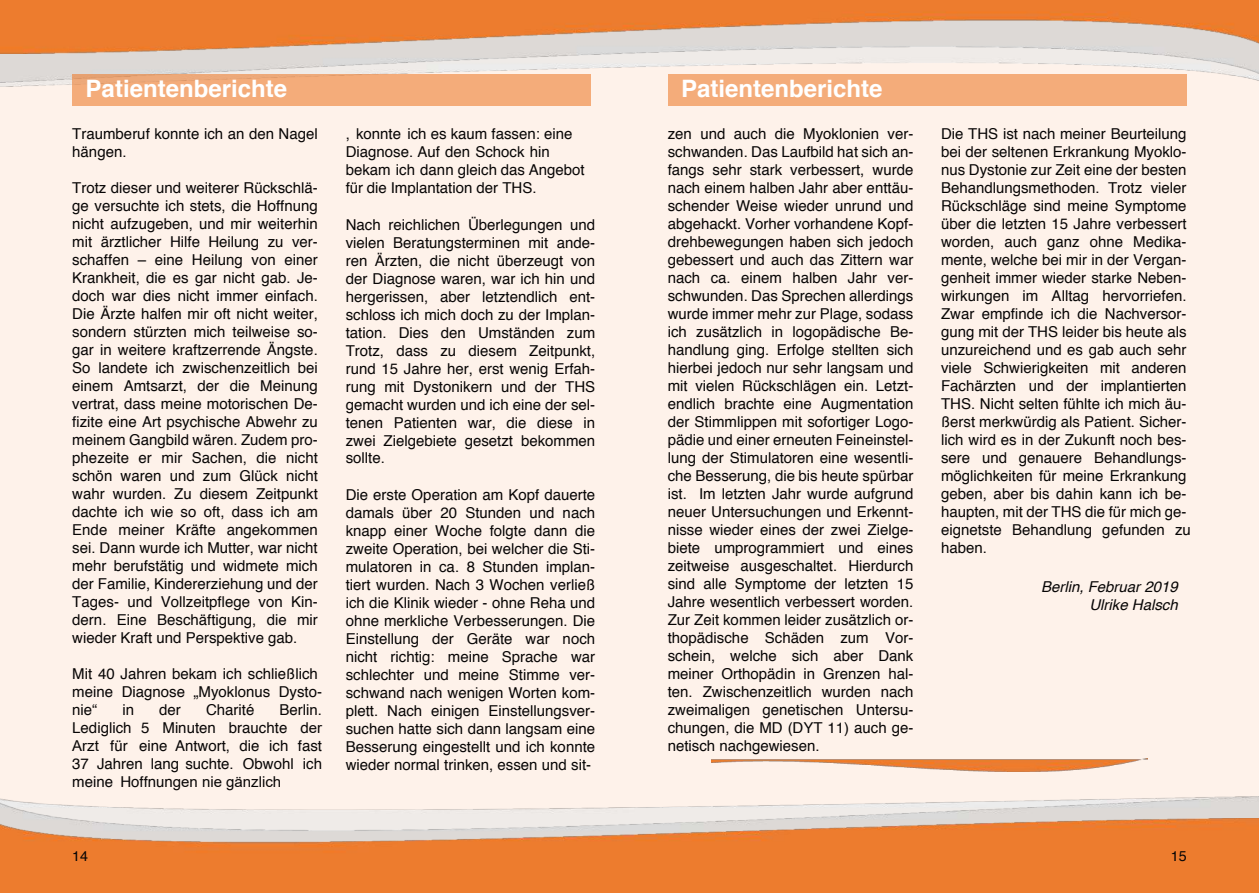
<style>
.page{position:relative;width:1259px;height:893px;background:#fef2ea}
.page>*{position:absolute;margin:0;border:0;box-sizing:border-box;transform-origin:0 0}
.t1{font:700 24px "Helvetica";color:#fff}
.t2{font:15px/18px "Helvetica";color:#070505;text-align:justify}
.t3{font:italic 15px/18px "Helvetica";color:#070505;text-align:right}
.t4{font:15px "Arial";color:#070505}
.t5{font:14.25px "Helvetica";color:#070505}
.s1{font-family:"Arial"}
.s2{font-family:"Helvetica"}
</style>
<div class="page">
<img style="left:0;top:797px;width:1259px;height:21px">
<img style="left:0;top:818px;width:1259px;height:75px">
<img style="left:0;top:53px;width:1259px;height:29px">
<img style="left:0;top:0;width:1259px;height:53px">
<div style="left:72px;top:74px;width:519px;height:32px;background:#f4ac7a"></div>
<div style="left:668px;top:74px;width:518px;height:32px;background:#f4ac7a"></div>
<img style="left:711px;top:758px;width:436px;height:13px">
<h1 class="t1" style="left:86px;top:69px;width:203px">Patientenberichte</h1>
<p class="t2" style="left:72px;top:125px;width:247px">Traumberuf konnte ich an den Nagel hängen.</p>
<p class="t2" style="left:72px;top:179px;width:247px">Trotz dieser und weiterer Rückschlä‐ ge versuchte ich stets, die Hoffnung nicht aufzugeben, und mir weiterhin mit ärztlicher Hilfe Heilung zu ver‐ schaffen – eine Heilung von einer Krankheit, die es gar nicht gab. Je‐ doch war dies nicht immer einfach.<br>Die Ärzte halfen mir oft nicht weiter, sondern stürzten mich teilweise so‐ gar in weitere kraftzerrende Ängste.<br>So landete ich zwischenzeitlich bei einem Amtsarzt, der die Meinung vertrat, dass meine motorischen De‐ fizite eine Art psychische Abwehr zu meinem Gangbild wären. Zudem pro‐ phezeite er mir Sachen, die nicht schön waren und zum Glück nicht wahr wurden. Zu diesem Zeitpunkt dachte ich wie so oft, dass ich am Ende meiner Kräfte angekommen sei. Dann wurde ich Mutter, war nicht mehr berufstätig und widmete mich der Familie, Kindererziehung und der Tages- und Vollzeitpflege von Kin‐ dern. Eine Beschäftigung, die mir wieder Kraft und Perspektive gab.</p>
<p class="t2" style="left:72px;top:666px;width:251px;text-align:left">Mit 40 Jahren bekam ich schließlich meine Diagnose „Myoklonus Dysto‐ nie“</p>
<p class="t2" style="left:122px;top:702px;width:13px">in</p>
<p class="t2" style="left:159px;top:702px;width:23px">der</p>
<p class="t2" style="left:206px;top:702px;width:50px">Charité</p>
<p class="t2" style="left:72px;top:702px;width:251px;text-indent:207px">Berli<span class="s1">n</span>.<br>Lediglich 5 Minuten brauchte d<span class="s1">er Arzt</span> für eine Antwort, die ich fast 37 Jahren lang suchte. Obwohl ich</p>
<p class="t4" style="left:72px;top:772px;width:210px"><span class="s2">meine Hoffnun</span>gen nie gänzlich</p>
<p class="t2" style="left:346px;top:125px;width:240px;text-align:left">, konnte ich es kaum fassen: eine<br>Diagnose. Auf den Schock hin bekam ich dann gleich das Angebot für die Implantation der THS.</p>
<p class="t2" style="left:346px;top:216px;width:251px">Nach reichlichen Überlegungen und vielen Beratungsterminen mit ande‐ ren Ärzten, die nicht überzeugt von der Diagnose waren, war ich hin und hergerissen, aber letztendlich ent‐ schloss ich mich doch zu der Implan‐ tation. Dies den Umständen zum Trotz, dass zu diesem Zeitpunkt, rund 15 Jahre her, erst wenig Erfah‐ rung mit Dystonikern und der THS gemacht wurden und ich eine der sel‐ tenen Patienten war, die diese in zwei Zielgebiete gesetzt bekommen sollte.</p>
<p class="t2" style="left:346px;top:486px;width:251px">Die erste Operation am Kopf dauerte damals über 20 Stunden und nach knapp einer Woche folgte dann die zweite Operation, bei welcher die Sti‐ mulatoren in ca. 8 Stunden implan‐ tiert wurden. Nach 3 Wochen verließ ich die Klinik wieder - ohne Reha und ohne merkliche Verbesserungen. Die Einstellung der Geräte war noch nicht richtig: meine Sprache war schlechter und meine Stimme ver‐ schwand nach wenigen Worten kom‐ plett. Nach einigen Einstellungsver‐ suchen hatte sich dann langsam eine Besserung eingestellt und ich konnte wieder normal trinken, essen und sit‐</p>
<h1 class="t1" style="left:681px;top:69px;width:203px">Patientenberichte</h1>
<p class="t2" style="left:668px;top:125px;width:247px">zen und auch die Myoklonien ver‐ schwanden. Das Laufbild hat sich an‐ fangs sehr stark verbessert, wurde nach einem halben Jahr aber enttäu‐ schender Weise wieder unrund und abgehackt. Vorher vorhandene Kopf‐ drehbewegungen haben sich jedoch gebessert und auch das Zittern war nach ca. einem halben Jahr ver‐ schwunden. Das Sprechen allerdings wurde immer mehr zur Plage, sodass ich zusätzlich in logopädische Be‐ handlung ging. Erfolge stellten sich hierbei jedoch nur sehr langsam und mit vielen Rückschlägen ein. Letzt‐ endlich brachte eine Augmentation der Stimmlippen mit sofortiger Logo‐ pädie und einer erneuten Feineinstel‐ lung der Stimulatoren eine wesentli‐ che Besserung, die bis heute spürbar ist. Im letzten Jahr wurde aufgrund neuer Untersuchungen und Erkennt‐ nisse wieder eines der zwei Zielge‐ biete umprogrammiert und eines zeitweise ausgeschaltet. Hierdurch sind alle Symptome der letzten 15<br>Jahre wesentlich verbessert worden.<br>Zur Zeit kommen leider zusätzlich or‐ thopädische Schäden zum Vor‐ schein, welche sich aber Dank meiner Orthopädin in Grenzen hal‐ ten. Zwischenzeitlich wurden nach zweimaligen genetischen Untersu‐ chungen, die MD (DYT 11) auch ge‐ netisch nachgewiesen.</p>
<p class="t2" style="left:941px;top:125px;width:251px;text-align:left">Die THS ist nach meiner Beurteilung bei der seltenen Erkrankung Myoklo‐ nus Dystonie zur Zeit eine der besten Behandlungsmethoden. Trotz vieler Rückschläge sind meine Symptome über die letzten 15 Jahre verbessert worden, auch ganz ohne Medika‐ mente, welche bei mir in der Vergan‐ genheit immer wieder starke Neben‐ wirkungen im Alltag hervorriefen.<br>Zwar empfinde ich die Nachversor‐ gung mit der THS leider bis heute als unzureichend und es gab auch sehr viele Schwierigkeiten mit anderen Fachärzten und der implantierten THS. Nicht selten fühlte ich mich äu‐ ßerst merkwürdig als Patient. Sicher‐ lich wird es in der Zukunft noch bes‐ sere und genauere Behandlungs‐ möglichkeiten für meine Erkrankung geben, aber bis dahin kann ich be‐ haupten, mit der THS die für mich ge‐ eignetste Behandlung gefunden zu haben.</p>
<p class="t3" style="left:1041px;top:578px;width:138px">Berlin, Februar 2019<br>Ulrike Halsch</p>
<p class="t5" style="left:72px;top:845px;width:17px">14</p>
<p class="t5" style="left:1170px;top:845px;width:17px">15</p>
</div>
